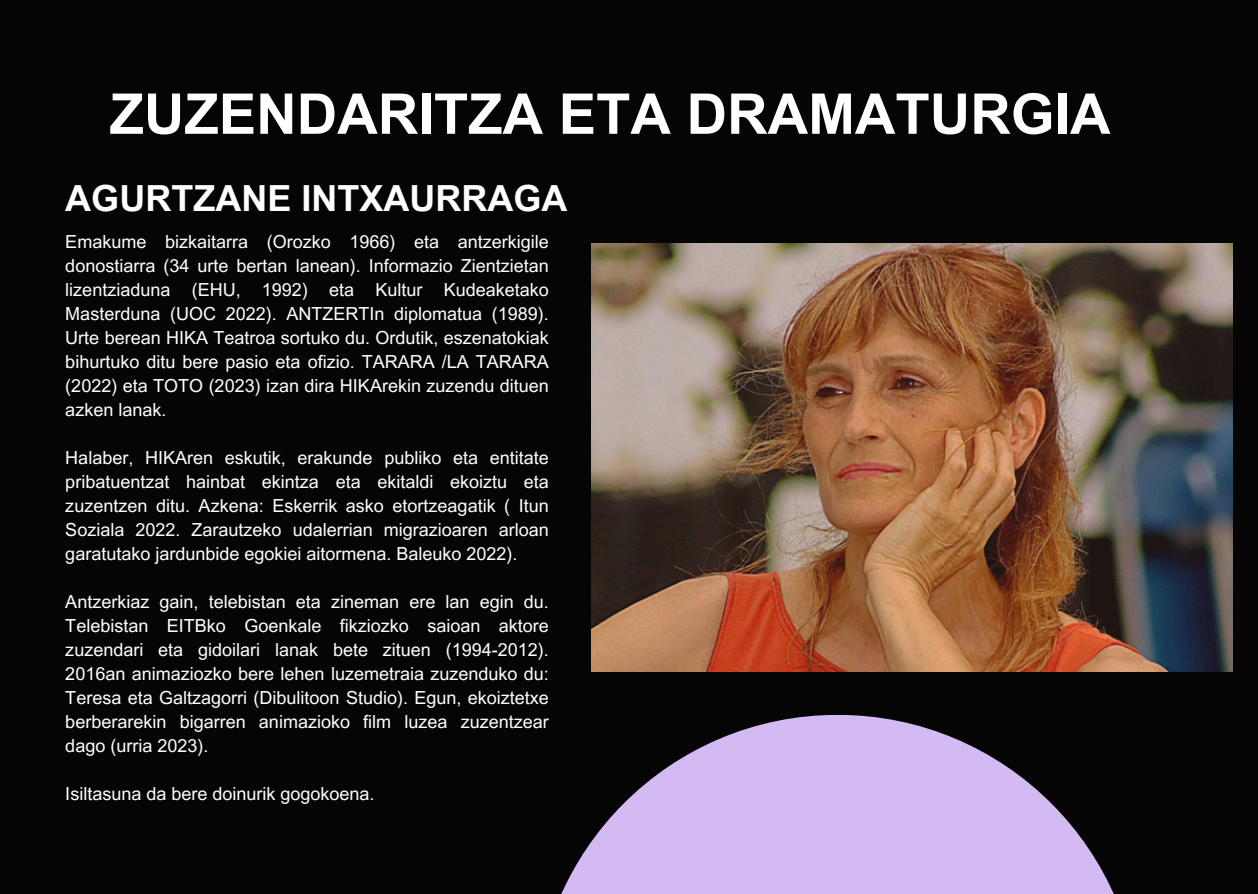
<style>
.page{position:relative;width:1258px;height:894px;background:#fff}
.page>*{position:absolute;margin:0;border:0;box-sizing:border-box;transform-origin:0 0}
.t1{font:700 56.1px "Arial MT Pro";color:#fff}
.t2{font:700 36px "Arial MT Pro";color:#fff}
.t3{font:18px/24px "Arial MT Pro";color:#fff;text-align:justify}
</style>
<div class="page">
<div style="left:0;top:0;width:1258px;height:893px;background:#050506"></div>
<img style="left:591px;top:243px;width:642px;height:428px">
<svg style="left:561px;top:715px;width:553px;height:178px;fill:#d4baf3"></svg>
<p class="t1" style="left:110px;top:93px;width:1002px">ZUZENDARITZA ETA DRAMATURGIA</p>
<p class="t2" style="left:65px;top:185px;width:503px">AGURTZANE INTXAURRAGA</p>
<h1 class="t3" style="left:65px;top:232px;width:485px">Emakume bizkaitarra (Orozko 1966) eta antzerkigile donostiarra (34 urte bertan lanean). Informazio Zientzietan lizentziaduna (EHU, 1992) eta Kultur Kudeaketako Masterduna (UOC 2022). ANTZERTIn diplomatua (1989).<br>Urte berean HIKA Teatroa sortuko du. Ordutik, eszenatokiak bihurtuko ditu bere pasio eta ofizio. TARARA /LA TARARA (2022) eta TOTO (2023) izan dira HIKArekin zuzendu dituen azken lanak.</h1>
<h2 class="t3" style="left:65px;top:448px;width:485px">Halaber, HIKAren eskutik, erakunde publiko eta entitate pribatuentzat hainbat ekintza eta ekitaldi ekoiztu eta zuzentzen ditu. Azkena: Eskerrik asko etortzeagatik ( Itun Soziala 2022. Zarautzeko udalerrian migrazioaren arloan garatutako jardunbide egokiei aitormena. Baleuko 2022).</h2>
<p class="t3" style="left:65px;top:592px;width:485px">Antzerkiaz gain, telebistan eta zineman ere lan egin du.<br>Telebistan EITBko Goenkale fikziozko saioan aktore zuzendari eta gidoilari lanak bete zituen (1994-2012).<br>2016an animaziozko bere lehen luzemetraia zuzenduko du:<br>Teresa eta Galtzagorri (Dibulitoon Studio). Egun, ekoiztetxe berberarekin bigarren animazioko film luzea zuzentzear dago (urria 2023).</p>
<p class="t3" style="left:65px;top:784px;width:311px">Isiltasuna da bere doinurik gogokoena.</p>
</div>
